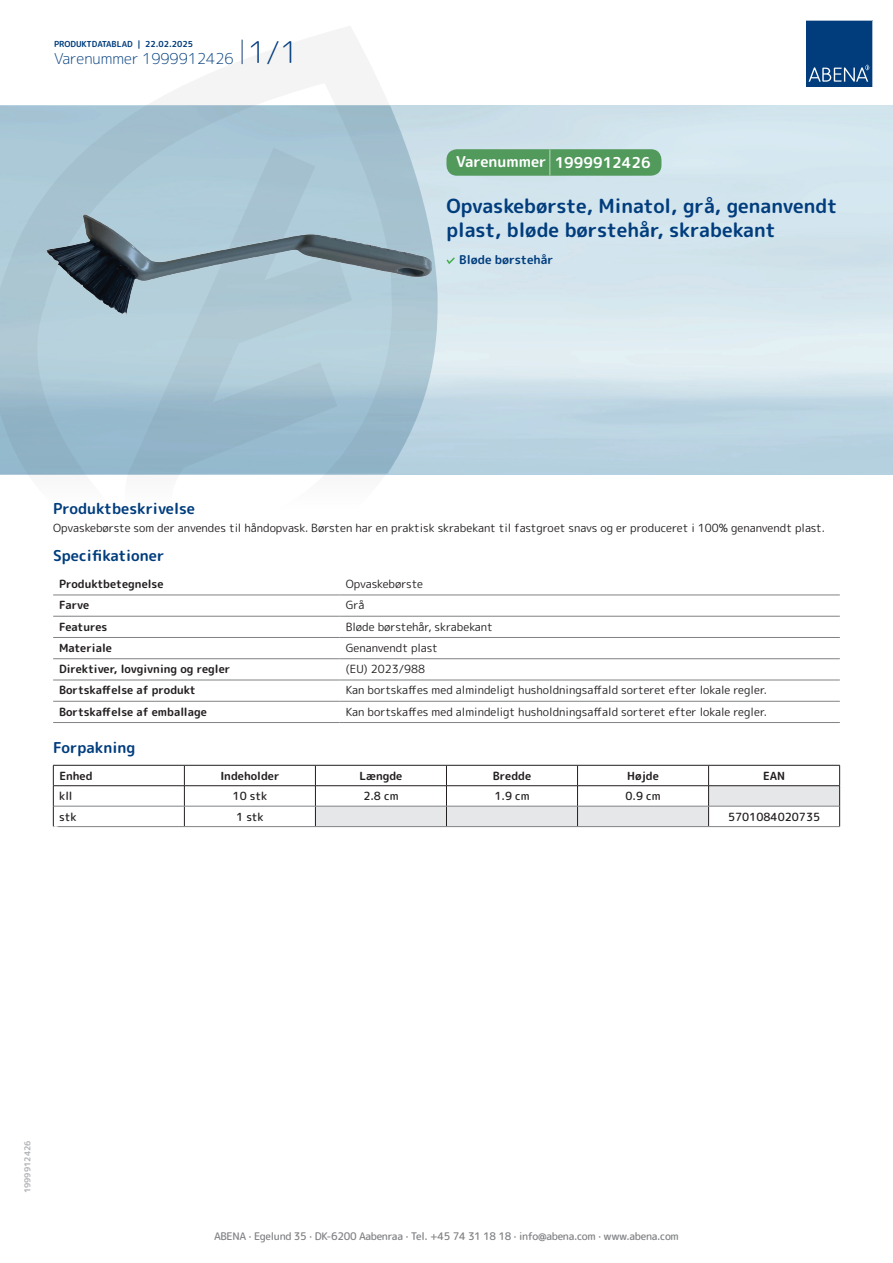
<style>
.page{position:relative;width:893px;height:1263px;background:#fff}
.page>*{position:absolute;margin:0;border:0;box-sizing:border-box;transform-origin:0 0}
.t1{font:700 19.5px/24px "Rounded Mplus 1 c";color:#013d7d}
.t2{font:700 15px "Rounded Mplus 1 c";color:#013d7d}
.t3{font:300 15px "Rounded Mplus 1 c";color:#013d7d}
.t4{font:700 15px "Rounded Mplus 1 c";color:#fff}
.t5{font:700 12px "Rounded Mplus 1 c";color:#013d7d}
.t6{font:11.25px "Rounded Mplus 1 c";color:#231f20}
.t7{font:700 11.25px "Rounded Mplus 1 c";color:#231f20}
.t8{font:500 11.25px "Rounded Mplus 1 c";color:#231f20}
.t9{font:500 10.5px "Rounded Mplus 1 c";letter-spacing:-.03em;color:#808285}
.t10{font:700 10.5px "Rounded Mplus 1 c";color:#fff}
.t11{font:700 8.25px "Rounded Mplus 1 c";color:#013d7d}
.t12{font:700 8.25px "Rounded Mplus 1 c";color:#b2b3b7}
.s1{font-size:30px}
.s2{font-size:25.5px}
</style>
<div class="page">
<svg style="left:0;top:26px;width:439px;height:569px"></svg>
<svg style="left:0;top:106px;width:438px;height:368px;background:#a6c4d3"></svg>
<svg style="left:242px;top:40px;width:1px;height:24px"></svg>
<svg style="left:806px;top:20px;width:67px;height:67px;background:#144b86"></svg>
<img style="left:47px;top:214px;width:384px;height:100px">
<hr style="left:53px;top:595px;width:287px;height:1px;background:#808285">
<hr style="left:340px;top:595px;width:500px;height:1px;background:#808285">
<hr style="left:53px;top:616px;width:287px;height:1px;background:#808285">
<hr style="left:340px;top:616px;width:500px;height:1px;background:#808285">
<hr style="left:53px;top:637px;width:287px;height:1px;background:#808285">
<hr style="left:340px;top:637px;width:500px;height:1px;background:#808285">
<hr style="left:53px;top:658px;width:287px;height:1px;background:#808285">
<hr style="left:340px;top:658px;width:500px;height:1px;background:#808285">
<hr style="left:53px;top:680px;width:287px;height:1px;background:#808285">
<hr style="left:340px;top:680px;width:500px;height:1px;background:#808285">
<hr style="left:53px;top:701px;width:287px;height:1px;background:#808285">
<hr style="left:340px;top:701px;width:500px;height:1px;background:#808285">
<hr style="left:53px;top:722px;width:287px;height:1px;background:#808285">
<hr style="left:340px;top:722px;width:500px;height:1px;background:#808285">
<hr style="left:53px;top:765px;width:131px;height:1px;background:#231f20">
<hr style="left:184px;top:765px;width:131px;height:1px;background:#231f20">
<hr style="left:53px;top:785px;width:131px;height:1px;background:#231f20">
<hr style="left:184px;top:785px;width:131px;height:1px;background:#231f20">
<svg style="left:53px;top:765px;width:1px;height:61px"></svg>
<svg style="left:184px;top:765px;width:1px;height:61px"></svg>
<svg style="left:315px;top:765px;width:525px;height:61px"></svg>
<hr style="left:54px;top:806px;width:130px;height:1px;background:#808285">
<hr style="left:184px;top:806px;width:131px;height:1px;background:#808285">
<hr style="left:315px;top:806px;width:131px;height:1px;background:#808285">
<hr style="left:446px;top:806px;width:131px;height:1px;background:#808285">
<hr style="left:577px;top:806px;width:132px;height:1px;background:#808285">
<hr style="left:709px;top:806px;width:130px;height:1px;background:#808285">
<hr style="left:53px;top:826px;width:131px;height:1px;background:#808285">
<hr style="left:184px;top:826px;width:131px;height:1px;background:#808285">
<hr style="left:315px;top:826px;width:131px;height:1px;background:#808285">
<hr style="left:446px;top:826px;width:131px;height:1px;background:#808285">
<hr style="left:577px;top:826px;width:132px;height:1px;background:#808285">
<hr style="left:709px;top:826px;width:131px;height:1px;background:#808285">
<svg style="left:446px;top:257px;width:9px;height:7px"></svg>
<div style="left:446px;top:149px;width:215px;height:27px;background:#52995c;border-radius:10px"></div>
<p class="t11" style="left:54px;top:38px;width:141px">PRODUKTDATABLAD | 22.02.2025</p>
<h2 class="t3" style="left:54px;top:48px;width:246px">Varenummer 1999912426 <span class="s1">1/1</span></h2>
<h2 class="t4" style="left:456px;top:152px;width:196px">Varenummer <span class="s2">|</span> 1999912426</h2>
<h1 class="t1" style="left:446px;top:194px;width:392px">Opvaskebørste, Minatol, grå, genanvendt plast, bløde børstehår, skrabekant</h1>
<p class="t5" style="left:459px;top:251px;width:96px">Bløde børstehår</p>
<h2 class="t2" style="left:53px;top:498px;width:143px">Produktbeskrivelse</h2>
<p class="t6" style="left:53px;top:520px;width:773px">Opvaskebørste som der anvendes til håndopvask. Børsten har en praktisk skrabekant til fastgroet snavs og er produceret i 100% genanvendt plast.</p>
<h2 class="t2" style="left:53px;top:545px;width:113px">Specifikationer</h2>
<p class="t7" style="left:59px;top:576px;width:106px">Produktbetegnelse</p>
<p class="t6" style="left:346px;top:576px;width:79px">Opvaskebørste</p>
<p class="t7" style="left:59px;top:597px;width:32px">Farve</p>
<p class="t6" style="left:346px;top:597px;width:20px">Grå</p>
<p class="t7" style="left:59px;top:618px;width:50px">Features</p>
<p class="t6" style="left:346px;top:618px;width:149px">Bløde børstehår, skrabekant</p>
<p class="t7" style="left:59px;top:640px;width:54px">Materiale</p>
<p class="t6" style="left:346px;top:640px;width:94px">Genanvendt plast</p>
<p class="t7" style="left:59px;top:661px;width:173px">Direktiver, lovgivning og regler</p>
<p class="t6" style="left:346px;top:661px;width:81px">(EU) 2023/988</p>
<p class="t7" style="left:59px;top:682px;width:138px">Bortskaffelse af produkt</p>
<p class="t6" style="left:346px;top:682px;width:423px">Kan bortskaffes med almindeligt husholdningsaffald sorteret efter lokale regler.</p>
<p class="t7" style="left:59px;top:704px;width:149px">Bortskaffelse af emballage</p>
<p class="t6" style="left:346px;top:704px;width:423px">Kan bortskaffes med almindeligt husholdningsaffald sorteret efter lokale regler.</p>
<h2 class="t2" style="left:53px;top:737px;width:84px">Forpakning</h2>
<p class="t7" style="left:59px;top:768px;width:35px">Enhed</p>
<p class="t7" style="left:220px;top:768px;width:61px">Indeholder</p>
<p class="t7" style="left:359px;top:768px;width:44px">Længde</p>
<p class="t7" style="left:493px;top:768px;width:40px">Bredde</p>
<p class="t7" style="left:627px;top:768px;width:33px">Højde</p>
<p class="t7" style="left:763px;top:768px;width:24px">EAN</p>
<p class="t8" style="left:59px;top:788px;width:15px">kll</p>
<p class="t8" style="left:233px;top:788px;width:36px">10 stk</p>
<p class="t8" style="left:363px;top:788px;width:37px">2.8 cm</p>
<p class="t8" style="left:494px;top:788px;width:37px">1.9 cm</p>
<p class="t8" style="left:625px;top:788px;width:37px">0.9 cm</p>
<p class="t8" style="left:59px;top:808px;width:19px">stk</p>
<p class="t8" style="left:236px;top:808px;width:29px">1 stk</p>
<p class="t8" style="left:728px;top:808px;width:94px">5701084020735</p>
<p class="t10" style="left:53px;top:822px;width:7px">*</p>
<p class="t12" style="left:22px;top:1193px;width:54px;rotate:-90deg">1999912426</p>
<p class="t9" style="left:214px;top:1229px;width:466px">ABENA · Egelund 35 · DK-6200 Aabenraa · Tel. +45 74 31 18 18 · info@abena.com · www.abena.com</p>
</div>
